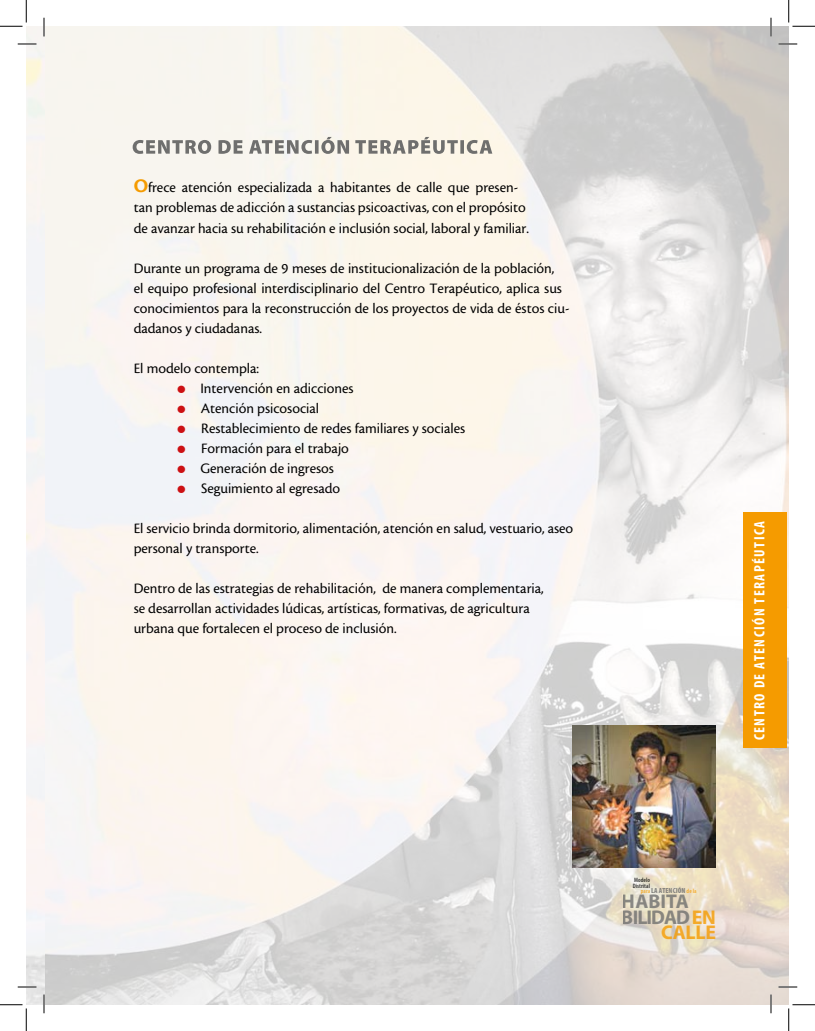
<style>
.page{position:relative;width:815px;height:1031px;background:#fff}
.page>*{position:absolute;margin:0;border:0;box-sizing:border-box;transform-origin:0 0}
.t1{font:700 19.88px/15.6px "Myriad";letter-spacing:-.035em;color:#6f6f6e;text-align:right}
.t2{font:700 19.88px "Myriad";letter-spacing:-.015em;color:#6f6f6e}
.t3{font:15px/20px "Cronos MM";color:#000}
.t4{font:700 condensed 15px "Myriad Pro";letter-spacing:.095em;color:#fff}
.t5{font:900 condensed 7.38px "Myriad Pro";letter-spacing:.01em;color:#6f6f6e}
.t6{font:600 condensed 6.38px/5.6px "Myriad Pro";letter-spacing:.01em;color:#000}
.s1{font-size:20px;color:#f59b00}
.s2{font-family:"Monotype Sorts";font-size:10px;color:#cd1013}
.s3{font-weight:600;font-size:6.12px;color:#f59b00}
.s4{color:#f59b00}
</style>
<div class="page">
<img style="left:26px;top:26px;width:762px;height:978px">
<img style="left:572px;top:725px;width:143px;height:142px">
<div style="left:742px;top:512px;width:44px;height:235px;background:#f59b00"></div>
<svg style="left:133px;top:137px;width:359px;height:17px"></svg>
<svg style="left:18px;top:43px;width:18px;height:2px"></svg>
<svg style="left:778px;top:43px;width:19px;height:2px"></svg>
<svg style="left:18px;top:986px;width:18px;height:1px"></svg>
<svg style="left:778px;top:986px;width:19px;height:1px"></svg>
<svg style="left:43px;top:18px;width:2px;height:18px"></svg>
<svg style="left:43px;top:994px;width:2px;height:19px"></svg>
<svg style="left:770px;top:18px;width:1px;height:18px"></svg>
<svg style="left:770px;top:994px;width:1px;height:19px"></svg>
<svg style="left:0;top:0;width:27px;height:27px"></svg>
<svg style="left:0;top:1004px;width:27px;height:26px"></svg>
<svg style="left:788px;top:0;width:26px;height:27px"></svg>
<svg style="left:788px;top:1004px;width:26px;height:26px"></svg>
<p class="t3" style="left:134px;top:178px;width:396px"><span class="s1">O</span>frece atención especializada a habitantes de calle que presen&shy;tan problemas de adicción a sustancias psicoactivas, con el propósito de avanzar hacia su rehabilitación e inclusión social, laboral y familiar.</p>
<p class="t3" style="left:134px;top:258px;width:437px">Durante un programa de 9 meses de institucionalización de la población,<br>el equipo profesional interdisciplinario del Centro Terapéutico, aplica sus conocimientos para la reconstrucción de los proyectos de vida de éstos ciu&shy;dadanos y ciudadanas.</p>
<p class="t3" style="left:177px;top:358px;width:289px;text-indent:-44px">El modelo contempla:<br><span class="s2">l</span> Intervención en adicciones<br><span class="s2">l</span> Atención psicosocial<br><span class="s2">l</span> Restablecimiento de redes familiares y sociales <span class="s2">l</span> Formación para el trabajo<br><span class="s2">l</span> Generación de ingresos<br><span class="s2">l</span> Seguimiento al egresado</p>
<p class="t3" style="left:134px;top:518px;width:441px">El servicio brinda dormitorio, alimentación, atención en salud, vestuario, aseo personal y transporte.</p>
<p class="t3" style="left:134px;top:578px;width:411px">Dentro de las estrategias de rehabilitación, de manera complementaria, se desarrollan actividades lúdicas, artísticas, formativas, de agricultura urbana que fortalecen el proceso de inclusión.</p>
<p class="t4" style="left:749px;top:740px;width:221px;rotate:-90deg">CENTRO DE ATENCIÓN TERAPÉUTICA</p>
<p class="t6" style="left:632px;top:877px;width:19px">Modelo<br>Distrital</p>
<p class="t5" style="left:640px;top:885px;width:57px"><span class="s3">para</span> LA ATENCIÓN <span class="s3">de la</span></p>
<h1 class="t2" style="left:621px;top:891px;width:69px">HABITA</h1>
<h1 class="t1" style="left:621px;top:909px;width:96px">BILIDAD<span class="s4">EN<br>CALLE</span></h1>
</div>
